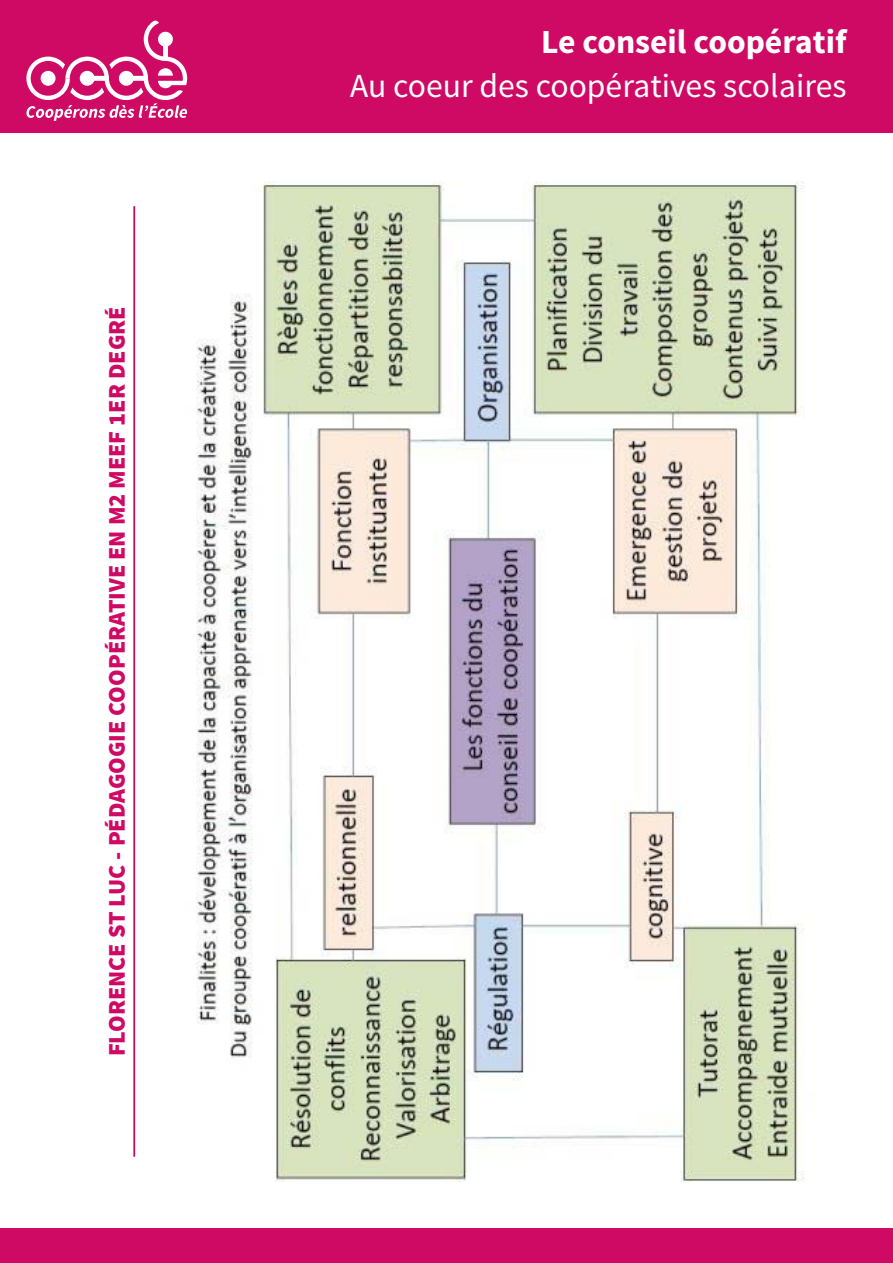
<style>
.page{position:relative;width:893px;height:1263px;background:#fff}
.page>*{position:absolute;margin:0;border:0;box-sizing:border-box;transform-origin:0 0}
.titre{font:33.6px "Source Sans Pro";color:#fff}
.t1{font:700 33.6px "Source Sans Pro";color:#fff}
.sous_titre{font:900 24px "Source Sans Pro";color:#cf0a65}
</style>
<div class="page">
<div style="left:0;top:1229px;width:893px;height:34px;background:#cf0a65"></div>
<hr style="left:133px;top:206px;width:2px;height:951px;background:#cf0a65">
<img style="left:196px;top:181px;width:609px;height:1001px">
<div style="left:0;top:0;width:893px;height:133px;background:#cf0a65"></div>
<svg style="left:26px;top:20px;width:161px;height:101px"></svg>
<p class="sous_titre" style="left:101px;top:1056px;width:751px;rotate:-90deg">FLORENCE ST LUC - PÉDAGOGIE COOPÉRATIVE EN M2 MEEF 1ER DEGRÉ</p>
<p class="t1" style="left:541px;top:20px;width:307px">Le conseil coopératif</p>
<p class="titre" style="left:350px;top:65px;width:498px">Au coeur des coopératives scolaires</p>
</div>
